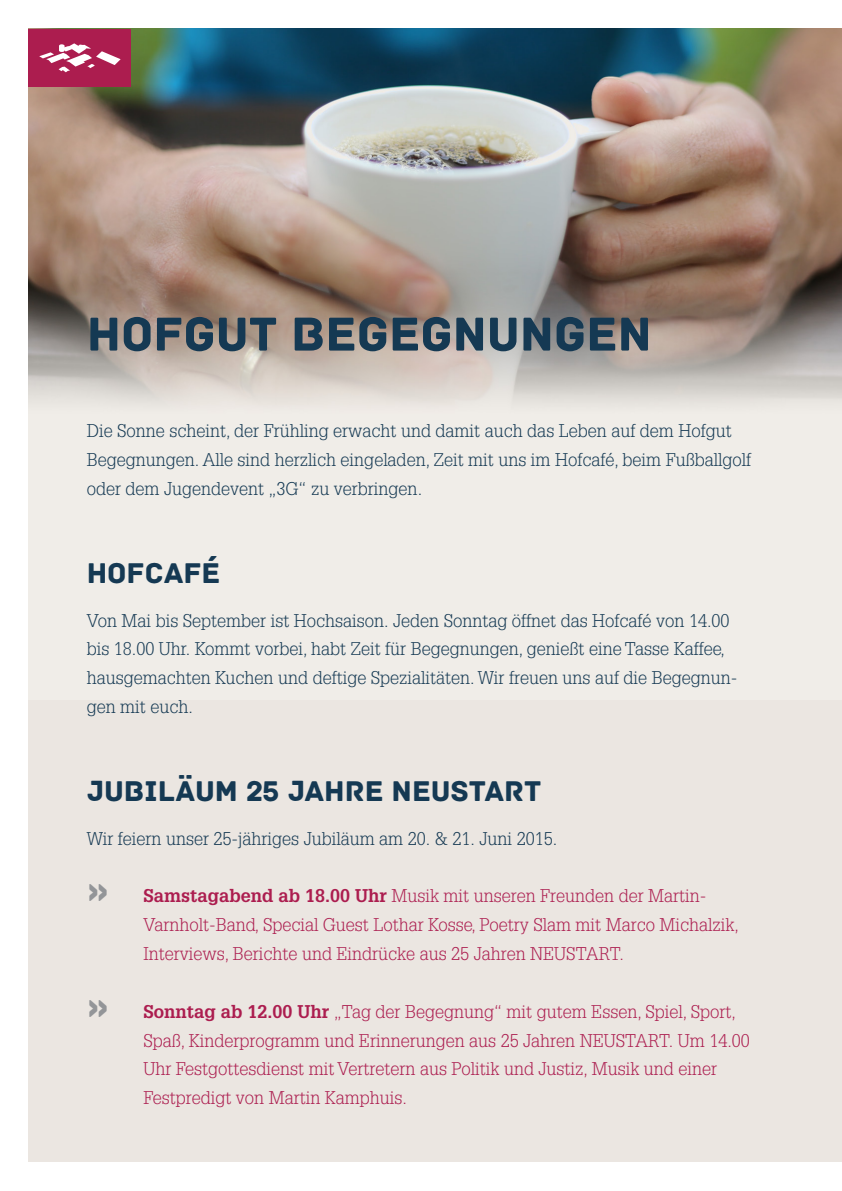
<style>
.page{position:relative;width:842px;height:1191px;background:#fff}
.page>*{position:absolute;margin:0;border:0;box-sizing:border-box;transform-origin:0 0}
.Überschrift_1{font:50px "Archive";color:#153953}
.Aufzählung{font:45px "Archive";color:#939598}
.Überschrift_2{font:30px "Archive";color:#153953}
.t1{font:300 18px/28.8px "Glypha";color:#153953}
.Aufzählung-2{font:300 18px/28.8px "Glypha";color:#ac1d4f}
.s1{font-weight:700}
</style>
<div class="page">
<div style="left:29px;top:29px;width:813px;height:1133px;background:#ebe6e1"></div>
<img style="left:29px;top:29px;width:813px;height:370px">
<div style="left:29px;top:29px;width:102px;height:58px;background:#ac1d4f"></div>
<svg style="left:39px;top:43px;width:82px;height:29px"></svg>
<p class="Überschrift_1" style="left:87px;top:304px;width:566px">HOFGUT BEGEGNUNGEN</p>
<p class="t1" style="left:87px;top:417px;width:666px">Die Sonne scheint, der Frühling erwacht und damit auch das Leben auf dem Hofgut<br>Begegnungen. Alle sind herzlich eingeladen, Zeit mit uns im Hofcafé, beim Fußballgolf oder dem Jugendevent „3G“ zu verbringen.</p>
<p class="Überschrift_2" style="left:87px;top:555px;width:135px">HOFCAFÉ</p>
<p class="t1" style="left:87px;top:606px;width:652px">Von Mai bis September ist Hochsaison. Jeden Sonntag öffnet das Hofcafé von 14.00 bis 18.00 Uhr. Kommt vorbei, habt Zeit für Begegnungen, genießt eine Tasse Kaffee, hausgemachten Kuchen und deftige Spezialitäten. Wir freuen uns auf die Begegnun&shy;gen mit euch.</p>
<p class="Überschrift_2" style="left:87px;top:773px;width:456px">JUBILÄUM 25 JAHRE NEUSTART</p>
<p class="t1" style="left:87px;top:824px;width:472px">Wir feiern unser 25-jähriges Jubiläum am 20. &amp; 21. Juni 2015.</p>
<p class="Aufzählung" style="left:87px;top:865px;width:23px">»</p>
<p class="Aufzählung-2" style="left:143px;top:882px;width:597px"><span class="s1">Samstagabend ab 18.00 Uhr</span> Musik mit unseren Freunden der Martin-<br>Varnholt-Band, Special Guest Lothar Kosse, Poetry Slam mit Marco Michalzik,<br>Interviews, Berichte und Eindrücke aus 25 Jahren NEUSTART.</p>
<p class="Aufzählung" style="left:87px;top:980px;width:23px">»</p>
<p class="Aufzählung-2" style="left:143px;top:997px;width:608px"><span class="s1">Sonntag ab 12.00 Uhr</span> „Tag der Begegnung“ mit gutem Essen, Spiel, Sport, Spaß, Kinderprogramm und Erinnerungen aus 25 Jahren NEUSTART. Um 14.00<br>Uhr Festgottesdienst mit Vertretern aus Politik und Justiz, Musik und einer Festpredigt von Martin Kamphuis.</p>
</div>
